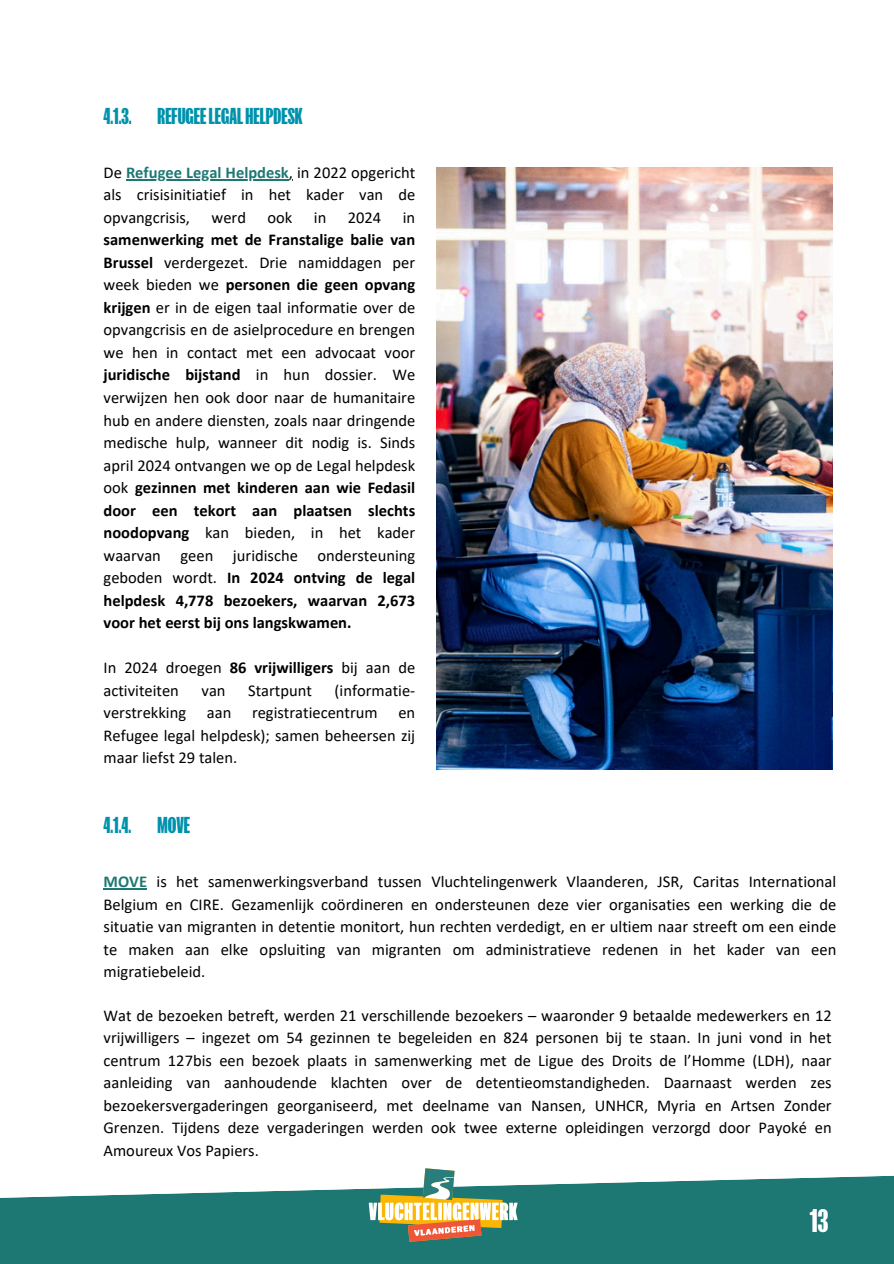
<style>
.page{position:relative;width:894px;height:1264px;background:#fff}
.page>*{position:absolute;margin:0;border:0;box-sizing:border-box;transform-origin:0 0}
.t1{font:700 30px "FK Screamer";color:#fff}
.t2{font:700 21px "FK Screamer";color:#0092ad}
.t3{font:16.5px/22.5px "Calibri";color:#000;text-align:justify}
.t4{font:700 16.5px "Calibri";color:#1d7874}
.t5{font:700 16.5px "Calibri";color:#000}
.s1{font-weight:400;color:#000}
.s2{font-weight:700}
.s3{font-weight:400}
.s4{font-weight:700;color:#1d7874}
</style>
<div class="page">
<img style="left:436px;top:167px;width:396px;height:602px">
<svg style="left:0;top:1175px;width:893px;height:88px;background:#3a8985"></svg>
<svg style="left:368px;top:1168px;width:149px;height:73px"></svg>
<hr style="left:126px;top:179px;width:163px;height:1px;background:#1d7874">
<hr style="left:104px;top:888px;width:43px;height:1px;background:#1d7874">
<h1 class="t2" style="left:104px;top:105px;width:30px">4.1.3.</h1>
<p class="t2" style="left:157px;top:105px;width:147px">REFUGEELEGALHELPDESK</p>
<h2 class="t4" style="left:104px;top:165px;width:313px"><span class="s1">De</span> Refugee Legal Helpdesk<span class="s1">, in 2022 opgericht</span></h2>
<p class="t3" style="left:104px;top:185px;width:313px">als crisisinitiatief in het kader van de opvangcrisis,</p>
<p class="t3" style="left:211px;top:207px;width:36px">werd</p>
<p class="t3" style="left:267px;top:207px;width:26px">ook</p>
<p class="t3" style="left:314px;top:207px;width:14px">in</p>
<p class="t3" style="left:348px;top:207px;width:35px">2024</p>
<p class="t3" style="left:104px;top:207px;width:313px;text-indent:299px">in <span class="s2">samenwerking met de Franstalige balie van Brussel</span> verdergezet. Drie namiddagen per week bieden we <span class="s2">personen die geen opvang krijgen</span> er in de eigen taal informatie over de opvangcrisis en de asielprocedure en brengen we hen in contact met een advocaat voor <span class="s2">juridische bijstand</span> in hun dossier. We verwijzen hen ook door naar de humanitaire hub en andere diensten, zoals naar dringende medische hulp, wanneer dit nodig is. Sinds april 2024 ontvangen we op de Legal helpdesk ook <span class="s2">gezinnen met kinderen aan wie Fedasil door een tekort aan plaatsen slechts noodopvang</span> kan bieden, in het kader waarvan geen juridische ondersteuning geboden wordt. <span class="s2">In 2024 ontving de legal helpdesk 4,778 bezoekers, waarvan 2,673 voor het eerst bij ons langskwamen.</span></p>
<p class="t5" style="left:104px;top:660px;width:231px"><span class="s3">In 2024 droegen</span> 86 vrijwilligers</p>
<p class="t3" style="left:341px;top:657px;width:75px">bij aan de</p>
<p class="t3" style="left:104px;top:680px;width:77px">activiteiten</p>
<p class="t3" style="left:201px;top:680px;width:26px">van</p>
<p class="t3" style="left:248px;top:680px;width:65px">Startpunt</p>
<p class="t3" style="left:334px;top:680px;width:82px">(informatie-</p>
<p class="t3" style="left:104px;top:702px;width:84px">verstrekking</p>
<p class="t3" style="left:207px;top:702px;width:26px">aan</p>
<p class="t3" style="left:252px;top:702px;width:127px">registratiecentrum</p>
<p class="t3" style="left:104px;top:702px;width:313px;text-indent:295px">en Refugee legal helpdesk); samen beheersen zij maar liefst 29 talen.</p>
<h2 class="t2" style="left:104px;top:814px;width:29px">4.1.4.</h2>
<p class="t2" style="left:157px;top:814px;width:34px">MOVE</p>
<p class="t3" style="left:104px;top:871px;width:734px"><span class="s4">MOVE</span> is het samenwerkingsverband tussen Vluchtelingenwerk Vlaanderen, JSR, Caritas International Belgium en CIRE. Gezamenlijk coördineren en ondersteunen deze vier organisaties een werking die de situatie van migranten in detentie monitort, hun rechten verdedigt, en er ultiem naar streeft om een einde te maken aan elke opsluiting van migranten om administratieve redenen in het kader van een migratiebeleid.</p>
<p class="t3" style="left:104px;top:1005px;width:729px">Wat de bezoeken betreft, werden 21 verschillende bezoekers – waaronder 9 betaalde medewerkers en 12 vrijwilligers – ingezet om 54 gezinnen te begeleiden en 824 personen bij te staan. In juni vond in het centrum 127bis een bezoek plaats in samenwerking met de Ligue des Droits de l’Homme (LDH), naar aanleiding van aanhoudende klachten over de detentieomstandigheden. Daarnaast werden zes bezoekersvergaderingen georganiseerd, met deelname van Nansen, UNHCR, Myria en Artsen Zonder Grenzen. Tijdens deze vergaderingen werden ook twee externe opleidingen verzorgd door Payoké en Amoureux Vos Papiers.</p>
<p class="t1" style="left:809px;top:1204px;width:20px">13</p>
</div>
